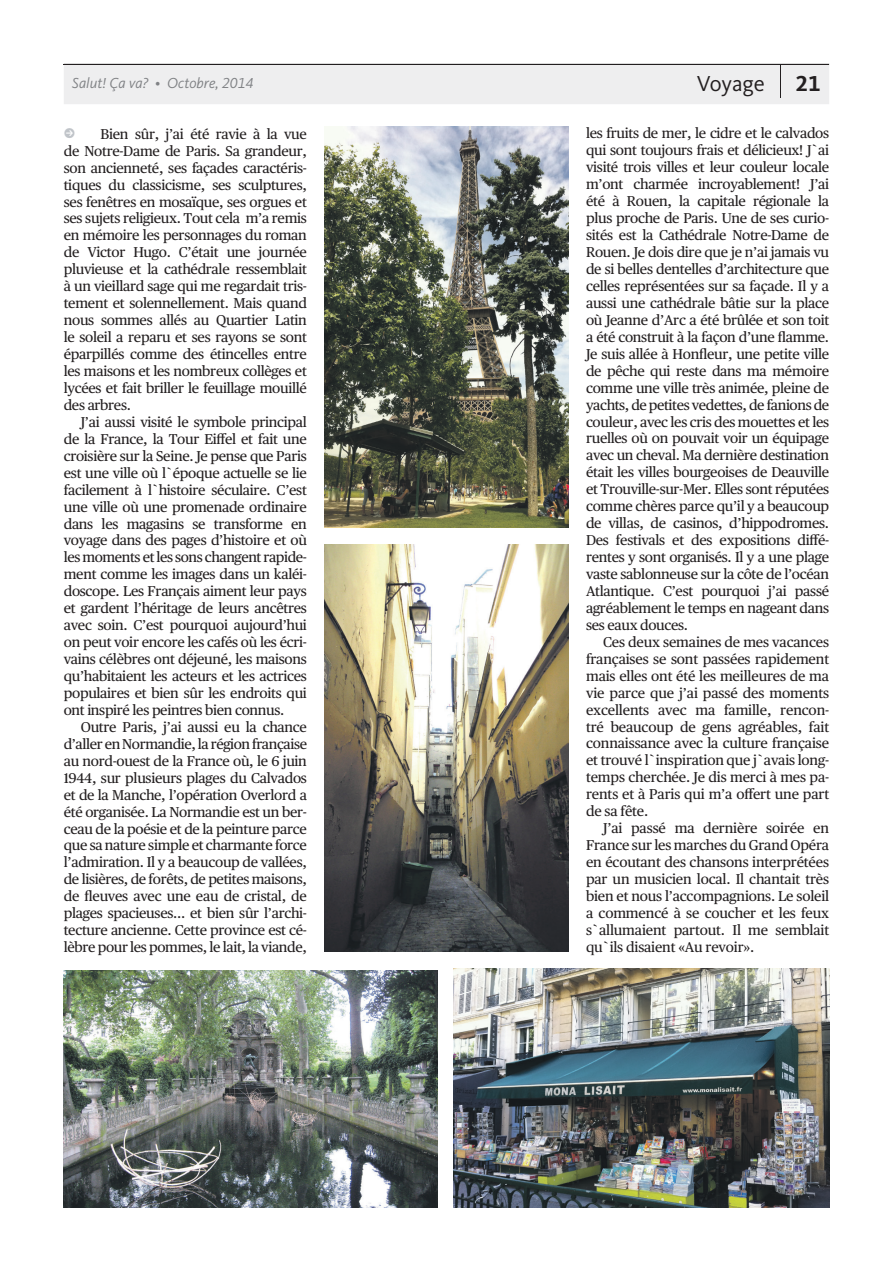
<style>
.page{position:relative;width:893px;height:1263px;background:#fff}
.page>*{position:absolute;margin:0;border:0;box-sizing:border-box;transform-origin:0 0}
.t1{font:22.5px "Kievit OT";letter-spacing:-.005em;color:#231f20}
.t2{font:700 22.5px "Kievit OT";color:#231f20}
.t3{font:italic 15px "Kievit OT";color:#808285}
.t4{font:14.25px/17px "Publico Text";letter-spacing:-.02em;color:#231f20;text-align:justify}
</style>
<div class="page">
<div style="left:64px;top:65px;width:765px;height:39px;background:#eeeeef"></div>
<hr style="left:64px;top:64px;width:765px;height:1px;background:#231f20">
<img style="left:325px;top:545px;width:243px;height:406px">
<img style="left:453px;top:968px;width:376px;height:240px">
<img style="left:325px;top:127px;width:243px;height:401px">
<img style="left:64px;top:970px;width:374px;height:238px">
<hr style="left:780px;top:65px;width:1px;height:32px;background:#231f20">
<p class="t3" style="left:72px;top:74px;width:183px">Salut! Ça va? • Octobre, 2014</p>
<p class="t4" style="left:64px;top:125px;width:245px;text-indent:37px">Bien sûr, j’ai été ravie à la vue de Notre-Dame de Paris. Sa grandeur, son ancienneté, ses façades caractéris&shy;tiques du classicisme, ses sculptures, ses fenêtres en mosaïque, ses orgues et ses sujets religieux. Tout cela m’a remis en mémoire les personnages du roman de Victor Hugo. C’était une journée pluvieuse et la cathédrale ressemblait à un vieillard sage qui me regardait tris&shy;tement et solennellement. Mais quand nous sommes allés au Quartier Latin le soleil a reparu et ses rayons se sont éparpillés comme des étincelles entre les maisons et les nombreux collèges et lycées et fait briller le feuillage mouillé des arbres.</p>
<p class="t4" style="left:64px;top:413px;width:245px;text-indent:17px">J’ai aussi visité le symbole principal de la France, la Tour Eiffel et fait une croisière sur la Seine. Je pense que Paris est une ville où l`époque actuelle se lie facilement à l`histoire séculaire. C’est une ville où une promenade ordinaire dans les magasins se transforme en voyage dans des pages d’histoire et où les moments et les sons changent rapide&shy;ment comme les images dans un kaléi&shy;doscope. Les Français aiment leur pays et gardent l’héritage de leurs ancêtres avec soin. C’est pourquoi aujourd’hui on peut voir encore les cafés où les écri&shy;vains célèbres ont déjeuné, les maisons qu’habitaient les acteurs et les actrices populaires et bien sûr les endroits qui ont inspiré les peintres bien connus.</p>
<p class="t4" style="left:64px;top:718px;width:245px;text-indent:17px">Outre Paris, j’ai aussi eu la chance d’aller en Normandie, la région française au nord-ouest de la France où, le 6 juin 1944, sur plusieurs plages du Calvados et de la Manche, l’opération Overlord a été organisée. La Normandie est un ber&shy;ceau de la poésie et de la peinture parce que sa nature simple et charmante force l’admiration. Il y a beaucoup de vallées, de lisières, de forêts, de petites maisons, de fleuves avec une eau de cristal, de plages spacieuses... et bien sûr l’archi&shy;tecture ancienne. Cette province est cé&shy;lèbre pour les pommes, le lait, la viande,</p>
<h1 class="t1" style="left:697px;top:70px;width:70px">Voyage</h1>
<h1 class="t2" style="left:796px;top:70px;width:27px">21</h1>
<p class="t4" style="left:586px;top:125px;width:245px">les fruits de mer, le cidre et le calvados qui sont toujours frais et délicieux! J`ai visité trois villes et leur couleur locale m’ont charmée incroyablement! J’ai été à Rouen, la capitale régionale la plus proche de Paris. Une de ses curio&shy;sités est la Cathédrale Notre-Dame de Rouen. Je dois dire que je n’ai jamais vu de si belles dentelles d’architecture que celles représentées sur sa façade. Il y a aussi une cathédrale bâtie sur la place où Jeanne d’Arc a été brûlée et son toit a été construit à la façon d’une flamme.<br>Je suis allée à Honfleur, une petite ville de pêche qui reste dans ma mémoire comme une ville très animée, pleine de yachts, de petites vedettes, de fanions de couleur, avec les cris des mouettes et les ruelles où on pouvait voir un équipage avec un cheval. Ma dernière destination était les villes bourgeoises de Deauville et Trouville-sur-Mer. Elles sont réputées comme chères parce qu’il y a beaucoup de villas, de casinos, d’hippodromes.<br>Des festivals et des expositions diffé&shy;rentes y sont organisés. Il y a une plage vaste sablonneuse sur la côte de l’océan Atlantique. C’est pourquoi j’ai passé agréablement le temps en nageant dans ses eaux douces.</p>
<p class="t4" style="left:586px;top:633px;width:245px;text-indent:17px">Ces deux semaines de mes vacances françaises se sont passées rapidement mais elles ont été les meilleures de ma vie parce que j’ai passé des moments excellents avec ma famille, rencon&shy;tré beaucoup de gens agréables, fait connaissance avec la culture française et trouvé l`inspiration que j`avais long&shy;temps cherchée. Je dis merci à mes pa&shy;rents et à Paris qui m’a offert une part de sa fête.</p>
<p class="t4" style="left:586px;top:820px;width:245px;text-indent:17px">J’ai passé ma dernière soirée en France sur les marches du Grand Opéra en écoutant des chansons interprétées par un musicien local. Il chantait très bien et nous l’accompagnions. Le soleil a commencé à se coucher et les feux s`allumaient partout. Il me semblait qu`ils disaient «Au revoir».</p>
</div>
